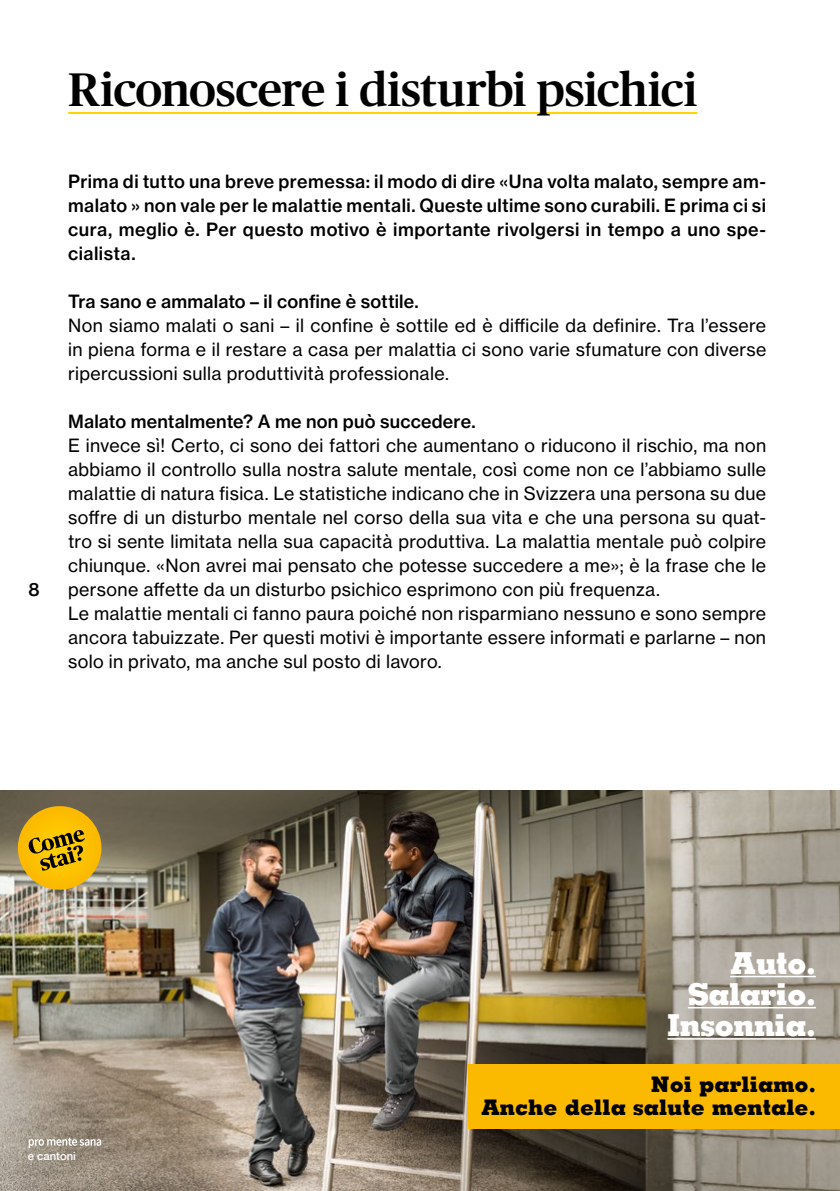
<style>
.page{position:relative;width:840px;height:1191px;background:#fff}
.page>*{position:absolute;margin:0;border:0;box-sizing:border-box;transform-origin:0 0}
.t1{font:500 47px "Publico Headline";letter-spacing:-.01em;color:#000}
.t2{font:800 30.2px/31.2px "Memphis LT Std";letter-spacing:-.02em;color:#fff;text-align:right}
.t3{font:800 21.4px/23.2px "Memphis LT Std";color:#000;text-align:right}
.t4{font:18px/24px "N Haas Grotesk TX Pro 55 Rg";letter-spacing:.02em;color:#000;text-align:justify}
.t5{font:18px/24px "N Haas Grotesk TX Pro 65 Md";letter-spacing:.015em;color:#000;text-align:justify}
.t6{font:500 11.4px "Helvetica Neue";color:#fff}
.t7{font:500 11.2px "Helvetica Neue";color:#fff}
</style>
<div class="page">
<img style="left:0;top:791px;width:839px;height:400px">
<svg style="left:18px;top:806px;width:83px;height:83px;background:#ca9f17"></svg>
<hr style="left:729px;top:975px;width:86px;height:2px;background:#fff">
<hr style="left:687px;top:1007px;width:128px;height:1px;background:#fff">
<hr style="left:667px;top:1038px;width:148px;height:1px;background:#fff">
<hr style="left:68px;top:112px;width:629px;height:2px;background:#ffd400">
<div style="left:468px;top:1064px;width:371px;height:65px;background:#fbb900"></div>
<div style="left:0;top:1083px;width:151px;height:108px;background:#000;opacity:.5"></div>
<img style="left:26px;top:1135px;width:78px;height:12px">
<p class="t5" style="left:28px;top:577px;width:13px">8</p>
<h1 class="t1" style="left:68px;top:56px;width:630px">Riconoscere i disturbi psichici</h1>
<p class="t5" style="left:68px;top:169px;width:699px">Prima di tutto una breve premessa: il modo di dire «Una volta malato, sempre am&shy;malato » non vale per le malattie mentali. Queste ultime sono curabili. E prima ci si cura, meglio è. Per questo motivo è importante rivolgersi in tempo a uno spe&shy;cialista.</p>
<p class="t5" style="left:68px;top:289px;width:352px">Tra sano e ammalato – il confine è sottile.</p>
<p class="t4" style="left:68px;top:313px;width:699px">Non siamo malati o sani – il confine è sottile ed è difficile da definire. Tra l’essere in piena forma e il restare a casa per malattia ci sono varie sfumature con diverse ripercussioni sulla produttività professionale.</p>
<p class="t5" style="left:68px;top:409px;width:409px">Malato mentalmente? A me non può succedere.</p>
<p class="t4" style="left:68px;top:433px;width:699px;text-align:left">E invece sì! Certo, ci sono dei fattori che aumentano o riducono il rischio, ma non abbiamo il controllo sulla nostra salute mentale, così come non ce l’abbiamo sulle malattie di natura fisica. Le statistiche indicano che in Svizzera una persona su due soffre di un disturbo mentale nel corso della sua vita e che una persona su quat&shy;tro si sente limitata nella sua capacità produttiva. La malattia mentale può colpire chiunque. «Non avrei mai pensato che potesse succedere a me»; è la frase che le persone affette da un disturbo psichico esprimono con più frequenza.<br>Le malattie mentali ci fanno paura poiché non risparmiano nessuno e sono sempre ancora tabuizzate. Per questi motivi è importante essere informati e parlarne – non solo in privato, ma anche sul posto di lavoro.</p>
<h2 class="t2" style="left:667px;top:946px;width:150px">Auto.<br>Salario.<br>Insonnia.</h2>
<p class="t3" style="left:481px;top:1072px;width:336px">Noi parliamo.<br>Anche della salute mentale.</p>
<p class="t6" style="left:26px;top:1145px;width:69px">und Kantone</p>
<p class="t7" style="left:28px;top:1146px;width:50px">e cantoni</p>
</div>
